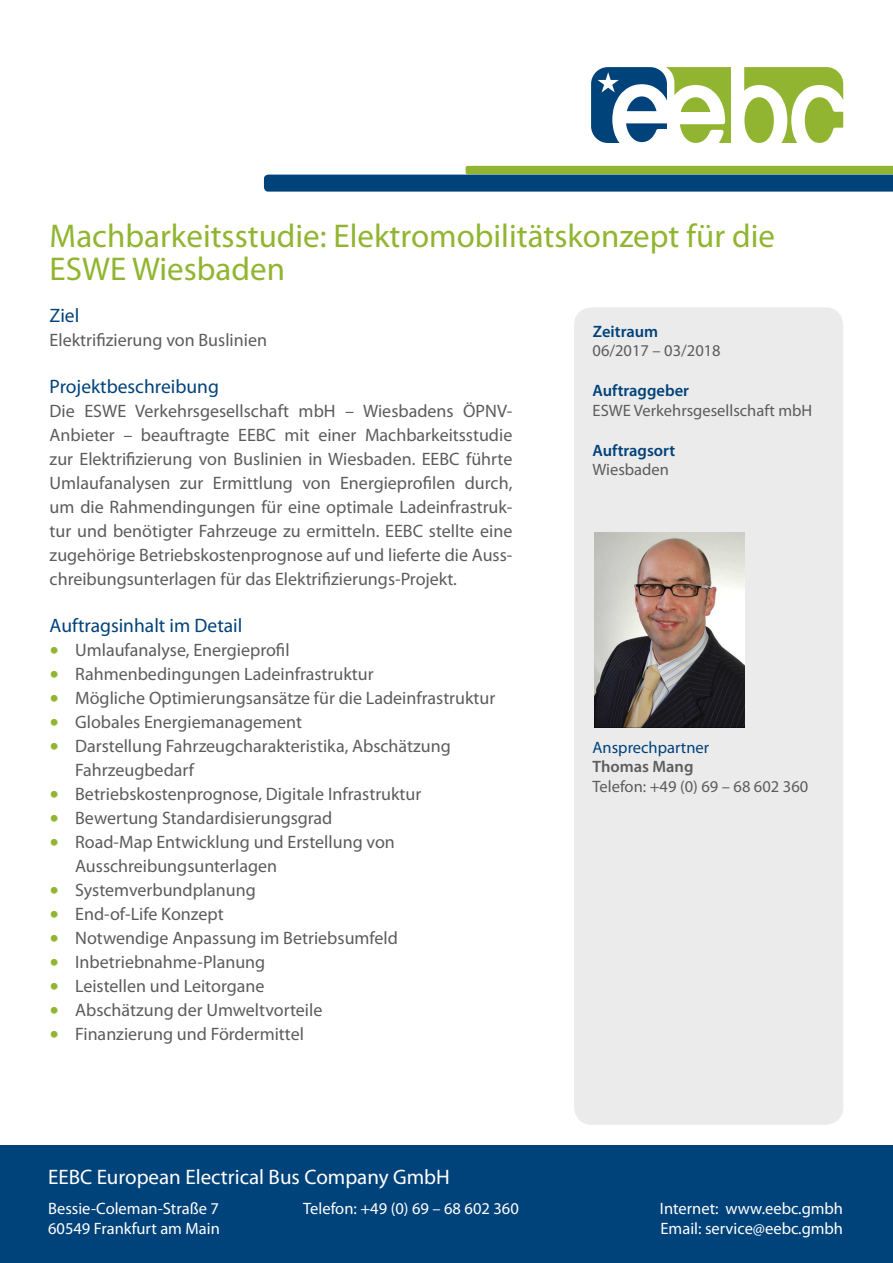
<style>
.page{position:relative;width:893px;height:1263px;background:#fff}
.page>*{position:absolute;margin:0;border:0;box-sizing:border-box;transform-origin:0 0}
.t1{font:33px/33px "Myriad Pro";color:#91b530}
.t2{font:21px "Myriad Pro";color:#fff}
.t3{font:19.5px "Myriad Pro";color:#00427a}
.Liste1Ebene{font:18px/24px "Myriad Pro";color:#5c5c5c}
.t4{font:16.5px "Myriad Pro";color:#fff}
.t5{font:16.5px/19.8px "Myriad Pro";color:#5c5c5c}
.t6{font:600 16.5px "Myriad Pro";color:#00427a}
.t7{font:16.5px "Myriad Pro";color:#00427a}
.s1{font-family:"Arial";font-size:27px;color:#91b530}
.s2{font-weight:600}
</style>
<div class="page">
<div style="left:0;top:1146px;width:893px;height:117px;background:#00427a"></div>
<svg style="left:264px;top:166px;width:629px;height:26px"></svg>
<div style="left:574px;top:307px;width:269px;height:818px;background:#ebebeb;border-radius:18px"></div>
<img style="left:594px;top:532px;width:150px;height:195px">
<svg style="left:744px;top:67px;width:99px;height:76px"></svg>
<svg style="left:591px;top:67px;width:140px;height:76px"></svg>
<p class="t1" style="left:50px;top:219px;width:727px">Machbarkeitsstudie: Elektromobilitätskonzept für die<br>ESWE Wiesbaden</p>
<p class="t3" style="left:50px;top:303px;width:31px">Ziel</p>
<p class="Liste1Ebene" style="left:50px;top:328px;width:219px">Elektrifizierung von Buslinien</p>
<p class="t3" style="left:50px;top:374px;width:171px">Projektbeschreibung</p>
<p class="Liste1Ebene" style="left:50px;top:398px;width:464px;text-align:justify">Die ESWE Verkehrsgesellschaft mbH – Wiesbadens ÖPNV-Anbieter – beauftragte EEBC mit einer Machbarkeitsstudie zur Elektrifizierung von Buslinien in Wiesbaden. EEBC führte Umlaufanalysen zur Ermittlung von Energieprofilen durch, um die Rahmendingungen für eine optimale Ladeinfrastruk&shy;tur und benötigter Fahrzeuge zu ermitteln. EEBC stellte eine zugehörige Betriebskostenprognose auf und lieferte die Auss&shy;chreibungsunterlagen für das Elektrifizierungs-Projekt.</p>
<p class="t3" style="left:50px;top:614px;width:194px">Auftragsinhalt im Detail</p>
<p class="Liste1Ebene" style="left:50px;top:638px;width:241px"><span class="s1">•</span> Umlaufanalyse, Energieprofil</p>
<p class="Liste1Ebene" style="left:50px;top:662px;width:325px"><span class="s1">•</span> Rahmenbedingungen Ladeinfrastruktur</p>
<p class="Liste1Ebene" style="left:50px;top:686px;width:447px"><span class="s1">•</span> Mögliche Optimierungsansätze für die Ladeinfrastruktur</p>
<p class="Liste1Ebene" style="left:50px;top:710px;width:254px"><span class="s1">•</span> Globales Energiemanagement</p>
<p class="Liste1Ebene" style="left:75px;top:734px;width:377px;text-indent:-26px"><span class="s1">•</span> Darstellung Fahrzeugcharakteristika, Abschätzung<br>Fahrzeugbedarf</p>
<p class="Liste1Ebene" style="left:50px;top:782px;width:373px"><span class="s1">•</span> Betriebskostenprognose, Digitale Infrastruktur</p>
<p class="Liste1Ebene" style="left:50px;top:806px;width:284px"><span class="s1">•</span> Bewertung Standardisierungsgrad</p>
<p class="Liste1Ebene" style="left:75px;top:830px;width:321px;text-indent:-26px"><span class="s1">•</span> Road-Map Entwicklung und Erstellung von<br>Ausschreibungsunterlagen</p>
<p class="Liste1Ebene" style="left:50px;top:878px;width:208px"><span class="s1">•</span> Systemverbundplanung</p>
<p class="Liste1Ebene" style="left:50px;top:902px;width:176px"><span class="s1">•</span> End-of-Life Konzept</p>
<p class="Liste1Ebene" style="left:50px;top:926px;width:350px"><span class="s1">•</span> Notwendige Anpassung im Betriebsumfeld</p>
<p class="Liste1Ebene" style="left:50px;top:950px;width:217px"><span class="s1">•</span> Inbetriebnahme-Planung</p>
<p class="Liste1Ebene" style="left:50px;top:974px;width:216px"><span class="s1">•</span> Leistellen und Leitorgane</p>
<p class="Liste1Ebene" style="left:50px;top:998px;width:274px"><span class="s1">•</span> Abschätzung der Umweltvorteile</p>
<p class="Liste1Ebene" style="left:50px;top:1022px;width:256px"><span class="s1">•</span> Finanzierung und Fördermittel</p>
<p class="t6" style="left:593px;top:321px;width:67px">Zeitraum</p>
<p class="t5" style="left:593px;top:341px;width:130px">06/2017 – 03/2018</p>
<p class="t6" style="left:593px;top:380px;width:98px">Auftraggeber</p>
<p class="t5" style="left:593px;top:400px;width:221px">ESWE Verkehrsgesellschaft mbH</p>
<p class="t6" style="left:593px;top:439px;width:84px">Auftragsort</p>
<p class="t5" style="left:593px;top:460px;width:78px">Wiesbaden</p>
<p class="t7" style="left:593px;top:737px;width:118px">Ansprechpartner</p>
<p class="t5" style="left:593px;top:757px;width:217px"><span class="s2">Thomas Mang<br></span>Telefon: +49 (0) 69 – 68 602 360</p>
<p class="t2" style="left:48px;top:1164px;width:403px">EEBC European Electrical Bus Company GmbH</p>
<p class="t4" style="left:48px;top:1198px;width:172px">Bessie-Coleman-Straße 7</p>
<p class="t4" style="left:303px;top:1198px;width:217px">Telefon: +49 (0) 69 – 68 602 360</p>
<p class="t4" style="left:660px;top:1198px;width:185px">Internet: www.eebc.gmbh</p>
<p class="t4" style="left:48px;top:1218px;width:173px">60549 Frankfurt am Main</p>
<p class="t4" style="left:660px;top:1218px;width:184px">Email: service@eebc.gmbh</p>
</div>
